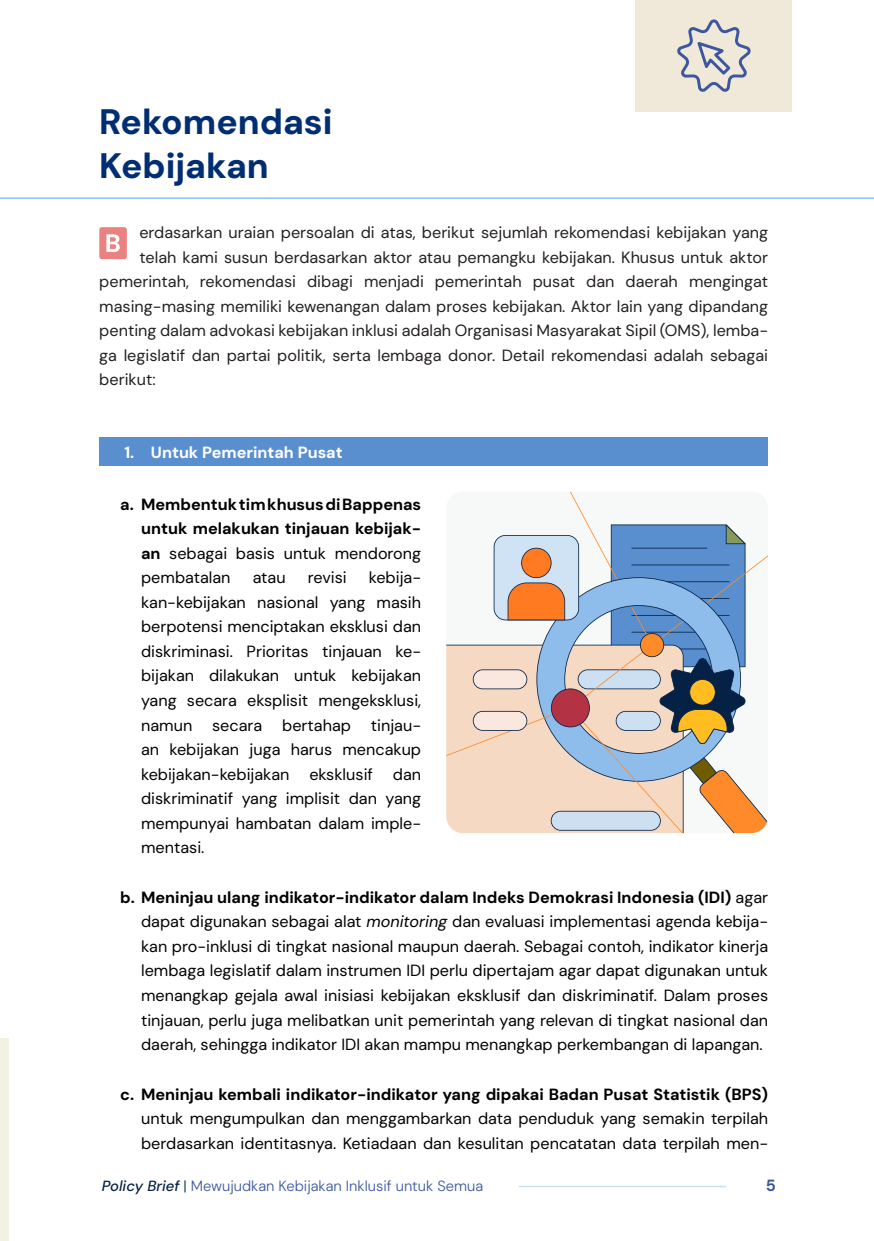
<style>
.page{position:relative;width:874px;height:1241px;background:#fff}
.page>*{position:absolute;margin:0;border:0;box-sizing:border-box;transform-origin:0 0}
.t1{font:800 35.35px/43.6px "DM Sans 18 pt";color:#002e72}
.t2{font:16.28px/24.5px "DM Sans 18 pt";color:#000;text-align:justify}
.Body{font:16.28px "DM Sans 18 pt";color:#231f20}
.t3{font:700 16.28px/24.5px "DM Sans 18 pt";color:#000;text-align:justify}
.t4{font:700 16.28px "DM Sans 18 pt";color:#fff}
.t5{font:700 16.28px "DM Sans 18 pt";color:#3d579e}
.t6{font:300 14.7px "DM Sans 18 pt";color:#3d579e}
.s1{font-weight:400}
.s2{font-weight:700}
.s3{font-style:italic}
.s4{font-weight:500;font-style:italic;color:#052145}
.s5{color:#052145}
</style>
<div class="page">
<hr style="left:518px;top:1185px;width:207px;height:2px;background:#cce0f2">
<div style="left:0;top:1038px;width:8px;height:202px;background:#f2f1e2"></div>
<hr style="left:0;top:197px;width:873px;height:2px;background:#8fbdeb">
<div style="left:99px;top:227px;width:28px;height:32px;background:#eb8282;border-radius:3px"></div>
<svg style="left:106px;top:234px;width:14px;height:18px"></svg>
<div style="left:99px;top:437px;width:668px;height:29px;background:#598fcf"></div>
<div style="left:635px;top:0;width:156px;height:111px;background:#f0e8d9"></div>
<svg style="left:677px;top:19px;width:74px;height:73px"></svg>
<svg style="left:446px;top:491px;width:321px;height:342px"></svg>
<h1 class="t1" style="left:99px;top:100px;width:234px">Rekomendasi<br>Kebijakan</h1>
<p class="Body" style="left:139px;top:222px;width:630px">erdasarkan uraian persoalan di atas, berikut sejumlah rekomendasi kebijakan yang</p>
<p class="Body" style="left:139px;top:247px;width:630px">telah kami susun berdasarkan aktor atau pemangku kebijakan. Khusus untuk aktor</p>
<p class="Body" style="left:99px;top:271px;width:670px">pemerintah, rekomendasi dibagi menjadi pemerintah pusat dan daerah mengingat</p>
<p class="Body" style="left:99px;top:296px;width:670px">masing-masing memiliki kewenangan dalam proses kebijakan. Aktor lain yang dipandang</p>
<p class="Body" style="left:99px;top:320px;width:670px">penting dalam advokasi kebijakan inklusi adalah Organisasi Masyarakat Sipil (OMS), lemba-</p>
<p class="Body" style="left:99px;top:345px;width:670px">ga legislatif dan partai politik, serta lembaga donor. Detail rekomendasi adalah sebagai</p>
<p class="Body" style="left:99px;top:369px;width:58px">berikut:</p>
<p class="t4" style="left:124px;top:441px;width:220px">1. Untuk Pemerintah Pusat</p>
<p class="t3" style="left:141px;top:491px;width:281px;text-indent:-21px">a. Membentuk tim khusus di Bappenas untuk melakukan tinjauan kebijak&shy;an <span class="s1">sebagai basis untuk mendorong pembatalan</span></p>
<p class="t2" style="left:141px;top:565px;width:281px;text-indent:227px">kebija&shy;kan-kebijakan nasional yang masih berpotensi menciptakan eksklusi dan diskriminasi. Prioritas tinjauan ke&shy;bijakan dilakukan untuk kebijakan yang secara eksplisit mengeksklusi, namun secara bertahap tinjau&shy;an kebijakan juga harus mencakup kebijakan-kebijakan eksklusif dan diskriminatif yang implisit dan yang mempunyai hambatan dalam imple&shy;mentasi.</p>
<p class="t2" style="left:141px;top:884px;width:628px;text-indent:-21px"><span class="s2">b. Meninjau ulang indikator-indikator dalam Indeks Demokrasi Indonesia (IDI)</span> agar dapat digunakan sebagai alat <span class="s3">monitoring</span> dan evaluasi implementasi agenda kebija&shy;kan pro-inklusi di tingkat nasional maupun daerah. Sebagai contoh, indikator kinerja lembaga legislatif dalam instrumen IDI perlu dipertajam agar dapat digunakan untuk menangkap gejala awal inisiasi kebijakan eksklusif dan diskriminatif. Dalam proses tinjauan, perlu juga melibatkan unit pemerintah yang relevan di tingkat nasional dan daerah, sehingga indikator IDI akan mampu menangkap perkembangan di lapangan.</p>
<p class="t2" style="left:141px;top:1081px;width:628px;text-indent:-21px"><span class="s2">c. Meninjau kembali indikator-indikator yang dipakai Badan Pusat Statistik (BPS) </span>untuk mengumpulkan dan menggambarkan data penduduk yang semakin terpilah berdasarkan identitasnya. Ketiadaan dan kesulitan pencatatan data terpilah men-</p>
<p class="t2" style="left:252px;top:565px;width:34px">atau</p>
<p class="t2" style="left:307px;top:565px;width:40px">revisi</p>
<p class="t6" style="left:102px;top:1176px;width:383px"><span class="s4">Policy Brief</span> <span class="s5">|</span> Mewujudkan Kebijakan Inklusif untuk Semua</p>
<p class="t5" style="left:765px;top:1174px;width:12px">5</p>
</div>
